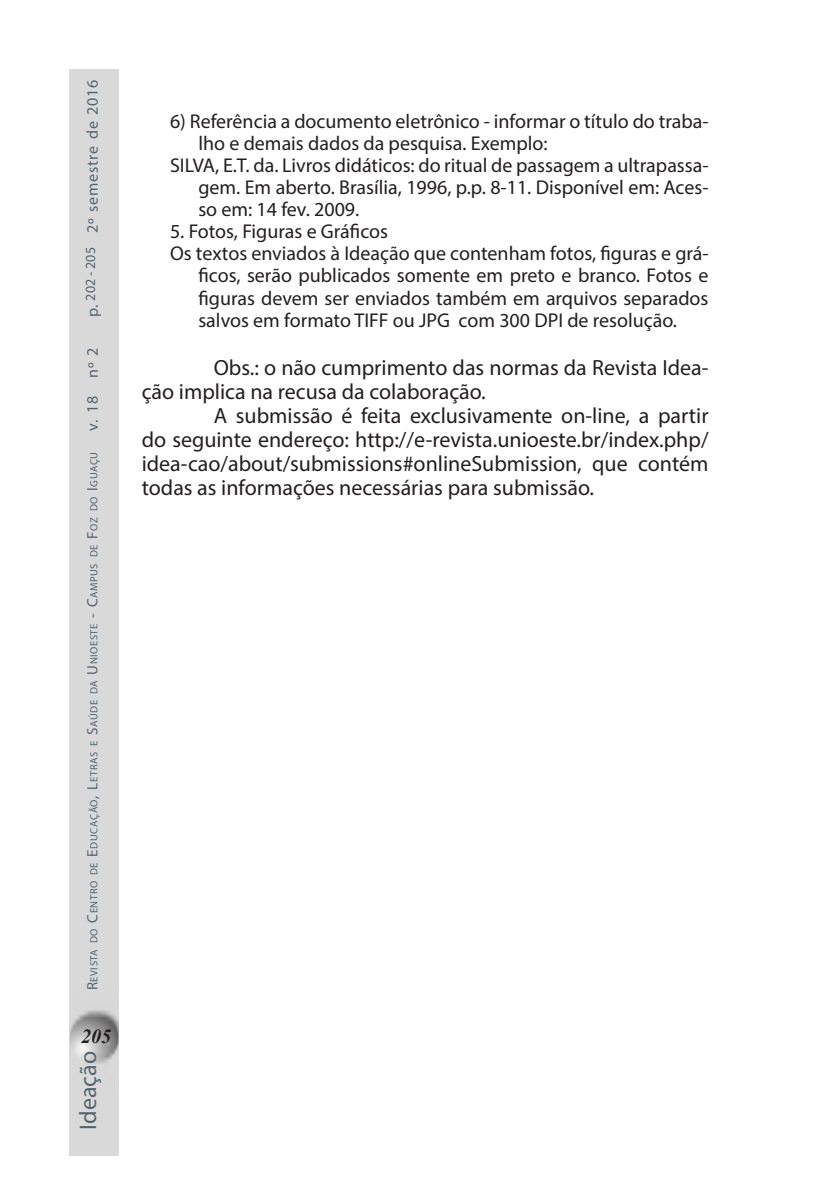
<style>
.page{position:relative;width:822px;height:1191px;background:#fff}
.page>*{position:absolute;margin:0;border:0;box-sizing:border-box;transform-origin:0 0}
.t1{font:24px "Myriad Pro";color:#54656e}
.t2{font:22px/24px "Myriad Pro";color:#231f20}
.t3{font:20px/22px "Myriad Pro";color:#231f20;text-align:justify}
.t4{font:italic 700 20px "Times New Roman";color:#231f20}
.t5{font:16px "Myriad Pro";letter-spacing:.05em;color:#54656e}
.t6{font:14px "Myriad Pro";color:#54656e}
.t7{font:10.4px "Myriad Pro";letter-spacing:.055em;color:#54656e}
.s1{font-size:15px}
</style>
<div class="page">
<div style="left:70px;top:70px;width:49px;height:1085px;background:#d9d9d9"></div>
<p class="t5" style="left:83px;top:233px;width:155px;rotate:-90deg">2º semestre de 2016</p>
<p class="t6" style="left:82px;top:300px;width:55px;rotate:-90deg">202 - 205</p>
<p class="t5" style="left:83px;top:317px;width:14px;rotate:-90deg">p.</p>
<p class="t5" style="left:83px;top:431px;width:85px;rotate:-90deg">v. 18 nº 2</p>
<p class="t7" style="left:88px;top:990px;width:540px;rotate:-90deg"><span class="s1">R</span>evista do <span class="s1">C</span>entro de <span class="s1">E</span>ducação<span class="s1">, L</span>etras e <span class="s1">S</span>aúde da <span class="s1">U</span> nioeste <span class="s1">- C</span>ampus de <span class="s1">F</span>oz do <span class="s1">I</span> guaçu</p>
<p class="t4" style="left:81px;top:1022px;width:31px">205</p>
<p class="t1" style="left:73px;top:1129px;width:80px;rotate:-90deg">Ideação</p>
<p class="t3" style="left:198px;top:110px;width:512px;text-indent:-28px">6) Referência a documento eletrônico - informar o título do traba&shy;lho e demais dados da pesquisa. Exemplo:</p>
<p class="t3" style="left:198px;top:154px;width:512px;text-indent:-28px">SILVA, E.T. da. Livros didáticos: do ritual de passagem a ultrapassa&shy;gem. Em aberto. Brasília, 1996, p.p. 8-11. Disponível em: Aces&shy;so em: 14 fev. 2009.</p>
<p class="t3" style="left:170px;top:220px;width:220px">5. Fotos, Figuras e Gráficos</p>
<p class="t3" style="left:198px;top:242px;width:512px;text-indent:-28px">Os textos enviados à Ideação que contenham fotos, figuras e grá&shy;ficos, serão publicados somente em preto e branco. Fotos e figuras devem ser enviados também em arquivos separados salvos em formato TIFF ou JPG com 300 DPI de resolução.</p>
<p class="t2" style="left:142px;top:355px;width:568px;text-indent:72px">Obs.: o não cumprimento das normas da Revista Idea&shy;ção implica na recusa da colaboração.</p>
<p class="t2" style="left:142px;top:403px;width:568px;text-align:justify;text-indent:72px">A submissão é feita exclusivamente on-line, a partir do seguinte endereço: http://e-revista.unioeste.br/index.php/ idea-cao/about/submissions#onlineSubmission, que contém todas as informações necessárias para submissão.</p>
</div>
